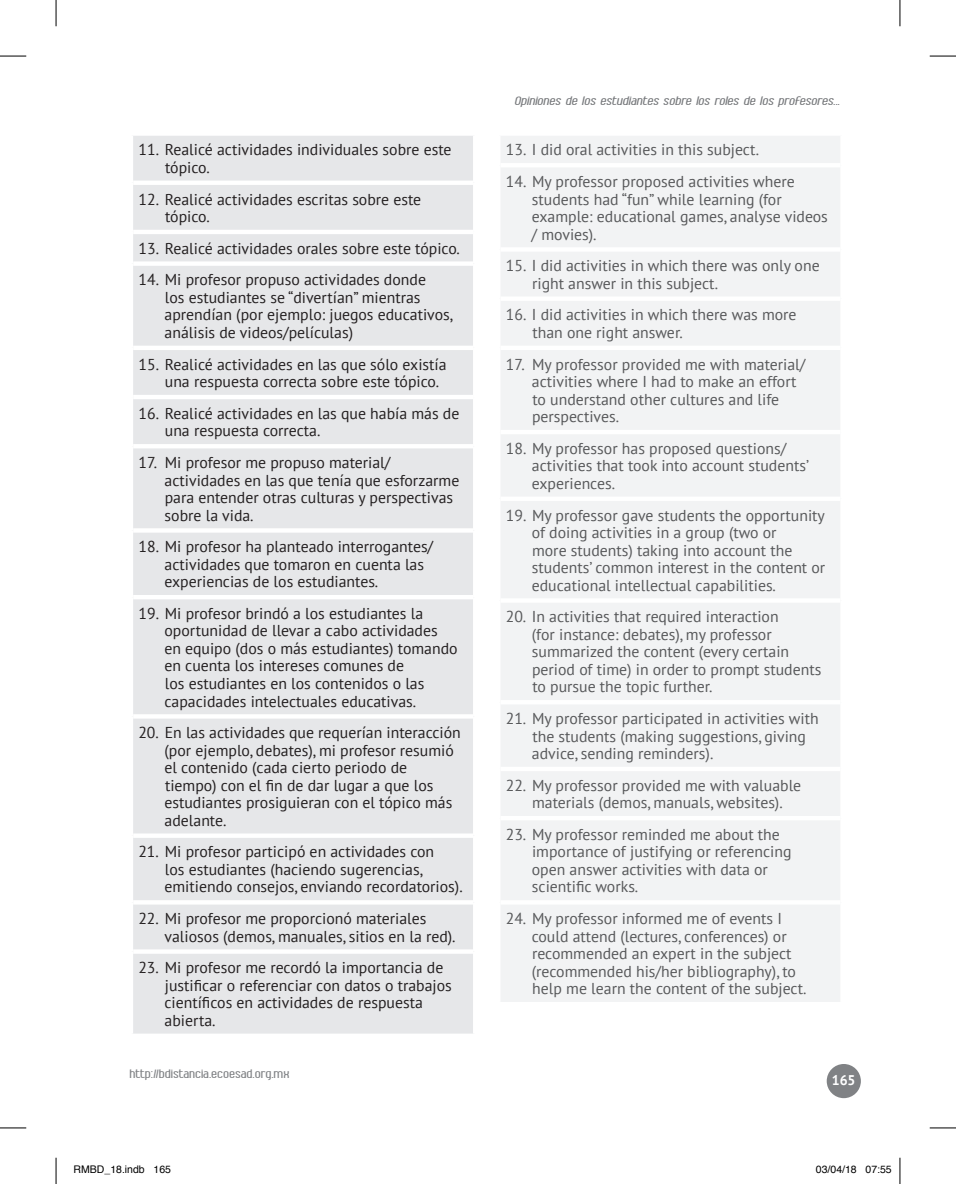
<style>
.page{position:relative;width:956px;height:1184px;background:#fff}
.page>*{position:absolute;margin:0;border:0;box-sizing:border-box;transform-origin:0 0}
.t1{font:15.75px/17.5px "PT Sans";color:#231f20}
.t2{font:15.75px/17.5px "PT Sans";color:#57585a}
.t3{font:italic 700 14px "Ambrosia";color:#76787b}
.t4{font:700 14px "Ambrosia";color:#808285}
.t5{font:700 14px "PT Sans";color:#fff}
.t6{font:10.5px "Helvetica";color:#000}
</style>
<div class="page">
<div style="left:826px;top:1063px;width:34px;height:34px;background:#808285;border-radius:50%"></div>
<div style="left:501px;top:136px;width:339px;height:865px;background:#f2f3f4"></div>
<hr style="left:500px;top:163px;width:340px;height:4px;background:#fff">
<hr style="left:500px;top:247px;width:340px;height:4px;background:#fff">
<div style="left:500px;top:296px;width:340px;height:5px;background:#fff"></div>
<div style="left:500px;top:345px;width:340px;height:5px;background:#fff"></div>
<hr style="left:500px;top:430px;width:340px;height:4px;background:#fff">
<div style="left:500px;top:496px;width:340px;height:5px;background:#fff"></div>
<hr style="left:500px;top:598px;width:340px;height:4px;background:#fff">
<hr style="left:500px;top:700px;width:340px;height:4px;background:#fff">
<div style="left:500px;top:766px;width:340px;height:5px;background:#fff"></div>
<div style="left:500px;top:815px;width:340px;height:5px;background:#fff"></div>
<div style="left:500px;top:899px;width:340px;height:5px;background:#fff"></div>
<svg style="left:501px;top:1001px;width:339px;height:1px"></svg>
<div style="left:133px;top:136px;width:340px;height:897px;background:#e6e7e9"></div>
<div style="left:133px;top:180px;width:340px;height:5px;background:#fff"></div>
<hr style="left:133px;top:230px;width:340px;height:4px;background:#fff">
<div style="left:133px;top:261px;width:340px;height:5px;background:#fff"></div>
<div style="left:133px;top:345px;width:340px;height:5px;background:#fff"></div>
<hr style="left:133px;top:395px;width:340px;height:4px;background:#fff">
<hr style="left:133px;top:444px;width:340px;height:4px;background:#fff">
<hr style="left:133px;top:528px;width:340px;height:4px;background:#fff">
<hr style="left:133px;top:595px;width:340px;height:4px;background:#fff">
<hr style="left:133px;top:714px;width:340px;height:4px;background:#fff">
<svg style="left:133px;top:833px;width:340px;height:4px"></svg>
<div style="left:133px;top:899px;width:340px;height:5px;background:#fff"></div>
<hr style="left:133px;top:949px;width:340px;height:4px;background:#fff">
<svg style="left:133px;top:1033px;width:340px;height:1px"></svg>
<svg style="left:0;top:56px;width:26px;height:1px"></svg>
<svg style="left:929px;top:56px;width:26px;height:1px"></svg>
<svg style="left:0;top:1127px;width:26px;height:1px"></svg>
<svg style="left:929px;top:1127px;width:26px;height:1px"></svg>
<svg style="left:56px;top:0;width:1px;height:26px"></svg>
<svg style="left:56px;top:1157px;width:1px;height:26px"></svg>
<svg style="left:899px;top:0;width:1px;height:26px"></svg>
<svg style="left:899px;top:1157px;width:1px;height:26px"></svg>
<p class="t1" style="left:165px;top:141px;width:288px;text-indent:-26px">11. Realicé actividades individuales sobre este tópico.</p>
<p class="t1" style="left:165px;top:190px;width:258px;text-indent:-26px">12. Realicé actividades escritas sobre este tópico.</p>
<p class="t1" style="left:138px;top:239px;width:323px">13. Realicé actividades orales sobre este tópico.</p>
<p class="t1" style="left:165px;top:270px;width:290px;text-indent:-26px">14. Mi profesor propuso actividades donde<br>los estudiantes se “divertían” mientras aprendían (por ejemplo: juegos educativos, análisis de videos/películas)</p>
<p class="t1" style="left:165px;top:355px;width:283px;text-indent:-26px">15. Realicé actividades en las que sólo existía una respuesta correcta sobre este tópico.</p>
<p class="t1" style="left:165px;top:404px;width:296px;text-indent:-26px">16. Realicé actividades en las que había más de una respuesta correcta.</p>
<p class="t1" style="left:165px;top:453px;width:296px;text-indent:-26px">17. Mi profesor me propuso material/ actividades en las que tenía que esforzarme para entender otras culturas y perspectivas sobre la vida.</p>
<p class="t1" style="left:164px;top:537px;width:270px;text-indent:-26px">18. Mi profesor ha planteado interrogantes/ actividades que tomaron en cuenta las experiencias de los estudiantes.</p>
<p class="t1" style="left:164px;top:604px;width:294px;text-indent:-26px">19. Mi profesor brindó a los estudiantes la oportunidad de llevar a cabo actividades en equipo (dos o más estudiantes) tomando en cuenta los intereses comunes de<br>los estudiantes en los contenidos o las capacidades intelectuales educativas.</p>
<p class="t1" style="left:164px;top:723px;width:298px;text-indent:-26px">20. En las actividades que requerían interacción (por ejemplo, debates), mi profesor resumió el contenido (cada cierto periodo de tiempo) con el fin de dar lugar a que los estudiantes prosiguieran con el tópico más adelante.</p>
<p class="t1" style="left:164px;top:842px;width:300px;text-indent:-26px">21. Mi profesor participó en actividades con<br>los estudiantes (haciendo sugerencias, emitiendo consejos, enviando recordatorios).</p>
<p class="t1" style="left:164px;top:909px;width:292px;text-indent:-26px">22. Mi profesor me proporcionó materiales valiosos (demos, manuales, sitios en la red).</p>
<p class="t1" style="left:164px;top:958px;width:289px;text-indent:-26px">23. Mi profesor me recordó la importancia de justificar o referenciar con datos o trabajos científicos en actividades de respuesta abierta.</p>
<p class="t4" style="left:130px;top:1066px;width:161px">http://bdistancia.ecoesad.org.mx</p>
<p class="t3" style="left:514px;top:95px;width:327px">Opiniones de los estudiantes sobre los roles de los profesores...</p>
<p class="t2" style="left:506px;top:141px;width:255px">13. I did oral activities in this subject.</p>
<p class="t2" style="left:531px;top:172px;width:298px;text-indent:-26px">14. My professor proposed activities where students had “fun” while learning (for example: educational games, analyse videos / movies).</p>
<p class="t2" style="left:532px;top:256px;width:289px;text-indent:-26px">15. I did activities in which there was only one right answer in this subject.</p>
<p class="t2" style="left:532px;top:305px;width:266px;text-indent:-26px">16. I did activities in which there was more than one right answer.</p>
<p class="t2" style="left:532px;top:355px;width:275px;text-indent:-26px">17. My professor provided me with material/ activities where I had to make an effort to understand other cultures and life perspectives.</p>
<p class="t2" style="left:531px;top:439px;width:279px;text-indent:-26px">18. My professor has proposed questions/ activities that took into account students’ experiences.</p>
<p class="t2" style="left:531px;top:505px;width:295px;text-indent:-26px">19. My professor gave students the opportunity of doing activities in a group (two or<br>more students) taking into account the students’ common interest in the content or educational intellectual capabilities.</p>
<p class="t2" style="left:532px;top:607px;width:291px;text-indent:-26px">20. In activities that required interaction<br>(for instance: debates), my professor summarized the content (every certain period of time) in order to prompt students to pursue the topic further.</p>
<p class="t2" style="left:532px;top:709px;width:288px;text-indent:-26px">21. My professor participated in activities with the students (making suggestions, giving advice, sending reminders).</p>
<p class="t2" style="left:505px;top:775px;width:297px;text-align:center">22. My professor provided me with valuable materials (demos, manuals, websites).</p>
<p class="t2" style="left:531px;top:825px;width:261px;text-indent:-26px">23. My professor reminded me about the importance of justifying or referencing open answer activities with data or scientific works.</p>
<p class="t2" style="left:531px;top:909px;width:276px;text-indent:-26px">24. My professor informed me of events I could attend (lectures, conferences) or recommended an expert in the subject (recommended his/her bibliography), to help me learn the content of the subject.</p>
<p class="t5" style="left:831px;top:1070px;width:25px">165</p>
<p class="t6" style="left:74px;top:1161px;width:99px">RMBD_18.indb 165</p>
<p class="t6" style="left:815px;top:1161px;width:77px">03/04/18 07:55</p>
</div>
